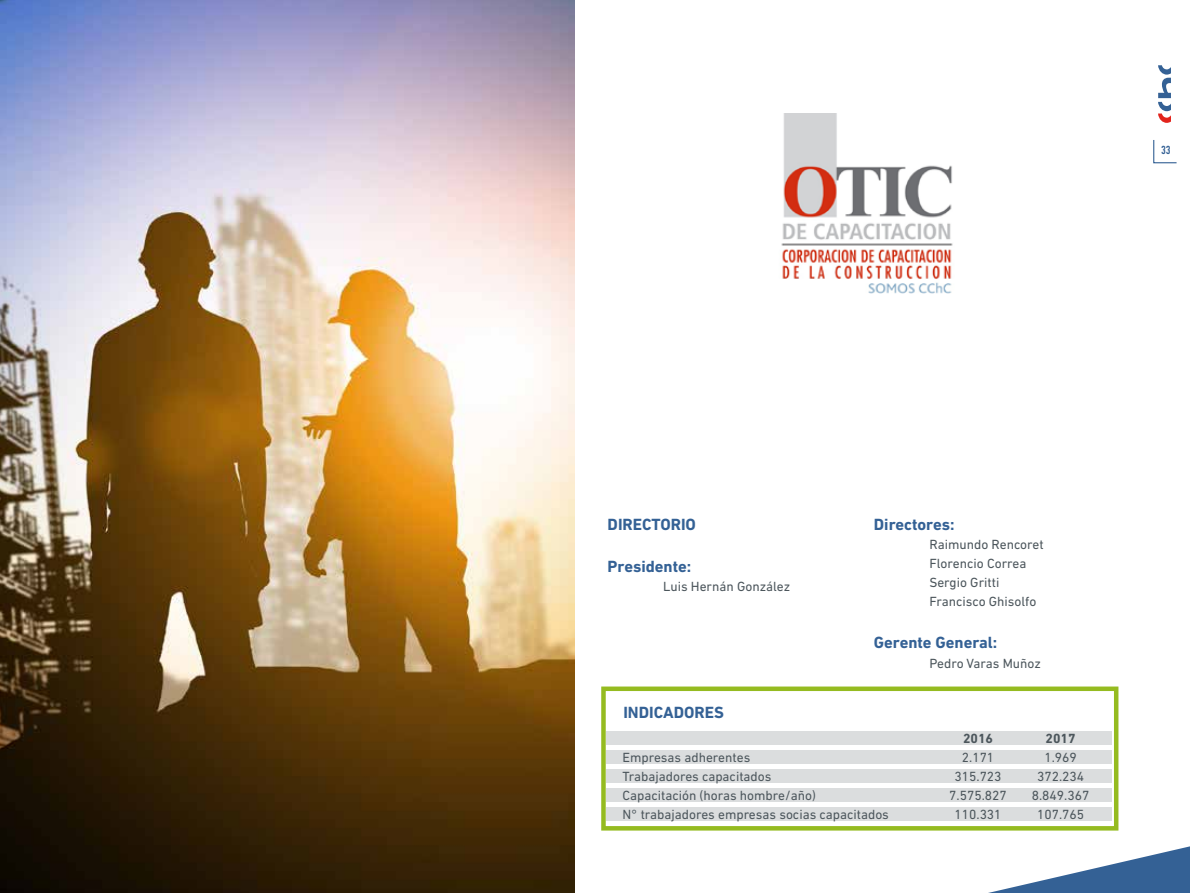
<style>
.page{position:relative;width:1191px;height:893px;background:#fff}
.page>*{position:absolute;margin:0;border:0;box-sizing:border-box;transform-origin:0 0}
.t1{font:700 16.5px "DIN Next LT Pro";color:#346195}
.t2{font:13.5px/19.2px "DIN Next LT Pro";color:#4c565c}
.t3{font:700 13.5px "DIN Next LT Pro";color:#4c565c}
.t4{font:500 condensed 12px "DIN Next LT Pro";color:#346195}
</style>
<div class="page">
<svg style="left:1158px;top:65px;width:13px;height:58px"></svg>
<svg style="left:1153px;top:140px;width:24px;height:24px"></svg>
<svg style="left:988px;top:846px;width:202px;height:47px"></svg>
<div style="left:606px;top:808px;width:506px;height:13px;background:#dbddde"></div>
<div style="left:606px;top:788px;width:506px;height:14px;background:#dbddde"></div>
<div style="left:606px;top:769px;width:506px;height:14px;background:#dbddde"></div>
<div style="left:606px;top:750px;width:506px;height:14px;background:#dbddde"></div>
<div style="left:606px;top:731px;width:506px;height:13px;background:#dbddde"></div>
<div style="left:601px;top:686px;width:517px;height:145px;border:4px solid #95bb20"></div>
<img style="left:781px;top:114px;width:172px;height:180px">
<img style="left:0;top:0;width:574px;height:893px">
<p class="t4" style="left:1161px;top:143px;width:11px">33</p>
<p class="t1" style="left:607px;top:514px;width:90px">DIRECTORIO</p>
<p class="t1" style="left:607px;top:556px;width:85px">Presidente:</p>
<p class="t2" style="left:663px;top:576px;width:129px">Luis Hernán González</p>
<p class="t1" style="left:623px;top:703px;width:102px">INDICADORES</p>
<p class="t1" style="left:874px;top:514px;width:82px">Directores:</p>
<p class="t2" style="left:929px;top:534px;width:116px">Raimundo Rencoret<br>Florencio Correa<br>Sergio Gritti<br>Francisco Ghisolfo</p>
<p class="t1" style="left:874px;top:633px;width:125px">Gerente General:</p>
<p class="t2" style="left:929px;top:653px;width:113px">Pedro Varas Muñoz</p>
<p class="t3" style="left:963px;top:730px;width:32px">2016</p>
<p class="t3" style="left:1045px;top:730px;width:32px">2017</p>
<p class="t2" style="left:622px;top:747px;width:129px">Empresas adherentes</p>
<p class="t2" style="left:961px;top:747px;width:34px">2.171</p>
<p class="t2" style="left:1044px;top:747px;width:34px">1.969</p>
<p class="t2" style="left:622px;top:767px;width:150px">Trabajadores capacitados</p>
<p class="t2" style="left:954px;top:767px;width:49px">315.723</p>
<p class="t2" style="left:1037px;top:767px;width:49px">372.234</p>
<p class="t2" style="left:622px;top:786px;width:195px">Capacitación (horas hombre/año)</p>
<p class="t2" style="left:949px;top:786px;width:59px">7.575.827</p>
<p class="t2" style="left:1031px;top:786px;width:59px">8.849.367</p>
<p class="t2" style="left:622px;top:805px;width:268px">N° trabajadores empresas socias capacitados</p>
<p class="t2" style="left:954px;top:805px;width:49px">110.331</p>
<p class="t2" style="left:1037px;top:805px;width:49px">107.765</p>
</div>
